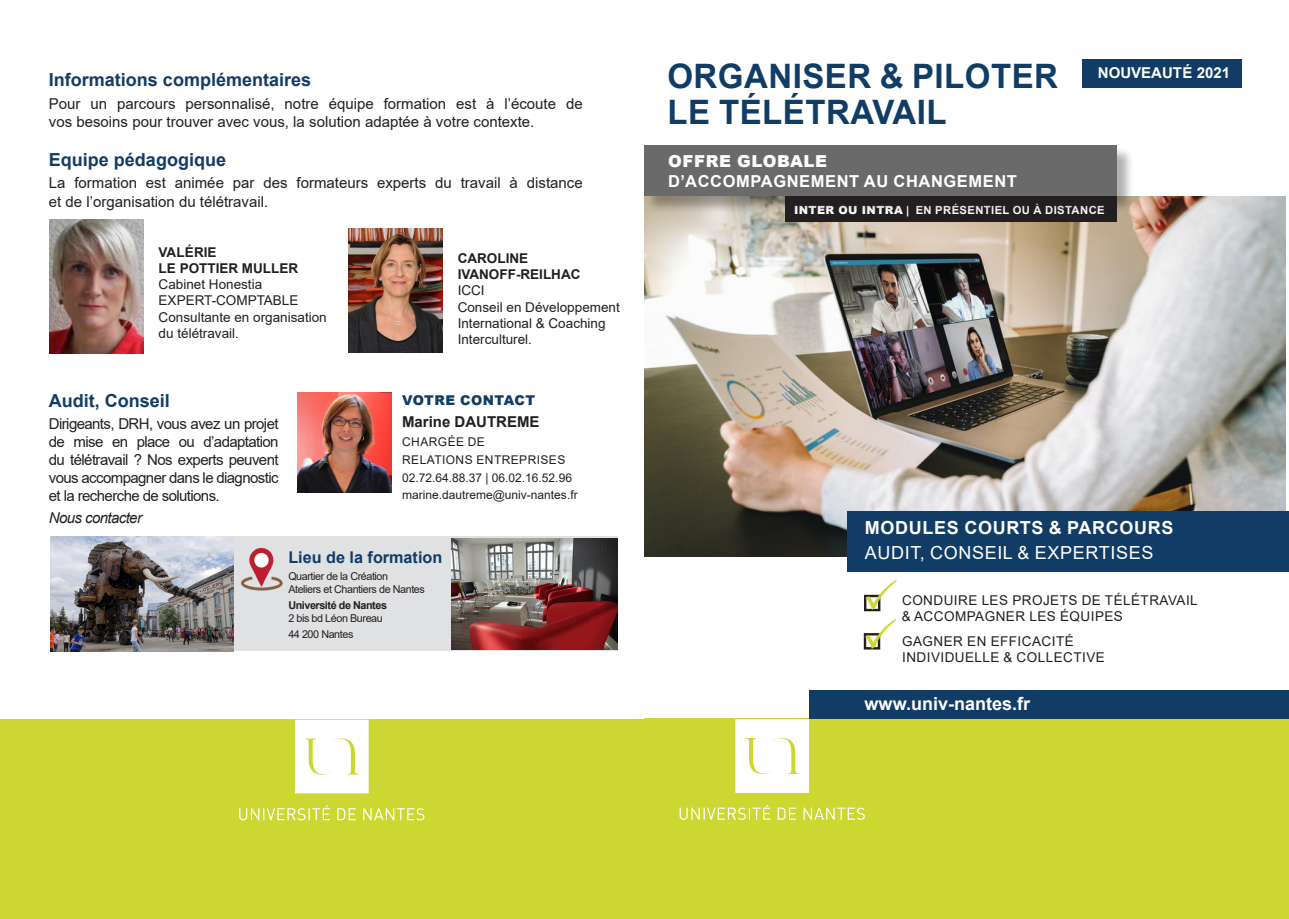
<style>
.page{position:relative;width:1289px;height:919px;background:#fff}
.page>*{position:absolute;margin:0;border:0;box-sizing:border-box;transform-origin:0 0}
.t1{font:700 33.6px "Arial";letter-spacing:.015em;color:#113c66}
.t2{font:700 18px "Arial";color:#113c66}
.t3{font:18px "Arial";letter-spacing:.035em;color:#fff}
.t4{font:700 18px "Arial";letter-spacing:.035em;color:#fff}
.t5{font:700 18px "Arial";color:#fff}
.t6{font:700 16.5px "Arial";letter-spacing:.035em;color:#fff}
.t7{font:900 16.5px "Arial";letter-spacing:.035em;color:#fff}
.t8{font:700 16.2px "Arial";color:#113c66}
.t9{font:15px/18px "Arial";color:#231f20}
.t10{font:700 15px "Arial";color:#231f20}
.t11{font:700 15px "Arial";color:#fff}
.t12{font:italic 15px "Arial";letter-spacing:-.04em;color:#231f20}
.t13{font:13.5px/16.2px "Arial";color:#231f20}
.t14{font:13.5px/16.2px "Arial";letter-spacing:.035em;color:#231f20}
.t15{font:700 13.5px/16.2px "Arial";color:#231f20}
.t16{font:900 13.5px "Arial";letter-spacing:.035em;color:#113c66}
.t17{font:12px "Arial";color:#231f20}
.t18{font:12px/18px "Arial";letter-spacing:.035em;color:#231f20}
.t19{font:700 11.25px "Arial";letter-spacing:.035em;color:#fff}
.t20{font:10.8px "Arial";letter-spacing:-.04em;color:#231f20}
.t21{font:700 10.8px "Arial";letter-spacing:-.04em;color:#231f20}
.s1{font-weight:400}
.s2{color:#fff}
.s3{font-size:15px;color:#fff}
.s4{font-weight:900}
</style>
<div class="page">
<img style="left:644px;top:197px;width:641px;height:360px">
<div style="left:0;top:719px;width:651px;height:199px;background:#ccd831"></div>
<div style="left:644px;top:718px;width:644px;height:200px;background:#ccd831"></div>
<svg style="left:679px;top:719px;width:185px;height:100px"></svg>
<div style="left:809px;top:690px;width:479px;height:28px;background:#113c66"></div>
<div style="left:848px;top:511px;width:440px;height:61px;background:#113c66"></div>
<div style="left:784px;top:196px;width:332px;height:26px;background:#231f20"></div>
<div style="left:645px;top:146px;width:489px;height:67px;background:#231f20;opacity:.35"></div>
<div style="left:644px;top:146px;width:472px;height:50px;background:#6a6a6a"></div>
<svg style="left:239px;top:719px;width:185px;height:101px"></svg>
<div style="left:864px;top:594px;width:16px;height:17px;border:2px solid #231f20"></div>
<div style="left:1082px;top:59px;width:160px;height:29px;background:#113c66"></div>
<img style="left:298px;top:392px;width:93px;height:101px">
<div style="left:94px;top:535px;width:523px;height:115px;background:#e0e1e3"></div>
<img style="left:50px;top:536px;width:183px;height:115px">
<img style="left:451px;top:538px;width:166px;height:111px">
<img style="left:225px;top:547px;width:58px;height:44px">
<img style="left:49px;top:219px;width:94px;height:134px">
<img style="left:348px;top:228px;width:94px;height:124px">
<svg style="left:865px;top:594px;width:16px;height:15px"></svg>
<svg style="left:864px;top:633px;width:17px;height:16px"></svg>
<p class="t2" style="left:49px;top:67px;width:264px">Informations complémentaires</p>
<p class="t9" style="left:49px;top:94px;width:535px">Pour un parcours personnalisé, notre équipe formation est à l’écoute de vos besoins pour trouver avec vous, la solution adaptée à votre contexte.</p>
<p class="t2" style="left:49px;top:147px;width:179px">Equipe pédagogique</p>
<p class="t9" style="left:49px;top:174px;width:535px">La formation est animée par des formateurs experts du travail à distance et de l’organisation du télétravail.</p>
<p class="t15" style="left:159px;top:244px;width:141px">VALÉRIE<br>LE POTTIER MULLER</p>
<p class="t13" style="left:159px;top:276px;width:170px">Cabinet Honestia<br>EXPERT-COMPTABLE<br>Consultante en organisation du télétravail.</p>
<p class="t2" style="left:49px;top:387px;width:123px">Audit, Conseil</p>
<p class="t9" style="left:49px;top:414px;width:231px;text-align:justify">Dirigeants, DRH, vous avez un projet de mise en place ou d’adaptation du télétravail ? Nos experts peuvent vous accompagner dans le diagnostic et la recherche de solutions.</p>
<p class="t12" style="left:49px;top:508px;width:95px">Nous contacter</p>
<p class="t15" style="left:457px;top:250px;width:72px">CAROLINE</p>
<p class="t15" style="left:457px;top:266px;width:124px">IVANOFF-REILHAC<br><span class="s1">ICCI</span></p>
<p class="t13" style="left:457px;top:299px;width:164px">Conseil en Développement<br>International &amp; Coaching<br>Interculturel.</p>
<p class="t16" style="left:402px;top:390px;width:134px">VOTRE CONTACT</p>
<p class="t10" style="left:402px;top:411px;width:139px">Marine DAUTREME</p>
<p class="t18" style="left:402px;top:432px;width:221px">CHARGÉE DE<br>RELATIONS ENTREPRISES<span class="s2">C</span><span class="s3">hargée</span></p>
<p class="t17" style="left:402px;top:470px;width:171px">02.72.64.88.37 | 06.02.16.52.96</p>
<p class="t17" style="left:402px;top:486px;width:177px">marine.dautreme@univ-nantes.fr</p>
<p class="t8" style="left:288px;top:546px;width:155px">Lieu de la formation</p>
<p class="t20" style="left:288px;top:568px;width:101px">Quartier de la Création</p>
<p class="t20" style="left:288px;top:581px;width:138px">Ateliers et Chantiers de Nantes</p>
<p class="t21" style="left:288px;top:597px;width:100px">Université de Nantes</p>
<p class="t20" style="left:288px;top:610px;width:96px">2 bis bd Léon Bureau</p>
<p class="t20" style="left:288px;top:627px;width:67px">44 200 Nantes</p>
<p class="t1" style="left:667px;top:53px;width:392px">ORGANISER &amp; PILOTER</p>
<p class="t1" style="left:667px;top:88px;width:281px">LE TÉLÉTRAVAIL</p>
<p class="t7" style="left:668px;top:149px;width:160px">OFFRE GLOBALE</p>
<p class="t6" style="left:668px;top:170px;width:350px">D’ACCOMPAGNEMENT AU CHANGEMENT</p>
<p class="t11" style="left:1097px;top:62px;width:134px">NOUVEAUTÉ 2021</p>
<p class="t19" style="left:794px;top:202px;width:312px"><span class="s4">INTER OU INTRA</span> | EN PRÉSENTIEL OU À DISTANCE</p>
<p class="t4" style="left:865px;top:514px;width:310px">MODULES COURTS &amp; PARCOURS</p>
<p class="t3" style="left:865px;top:540px;width:290px">AUDIT, CONSEIL &amp; EXPERTISES</p>
<p class="t14" style="left:901px;top:592px;width:297px">CONDUIRE LES PROJETS DE TÉLÉTRAVAIL &amp; ACCOMPAGNER LES ÉQUIPES</p>
<p class="t14" style="left:902px;top:633px;width:204px">GAGNER EN EFFICACITÉ<br>INDIVIDUELLE &amp; COLLECTIVE</p>
<p class="t5" style="left:864px;top:690px;width:167px">www.univ-nantes.fr</p>
</div>
